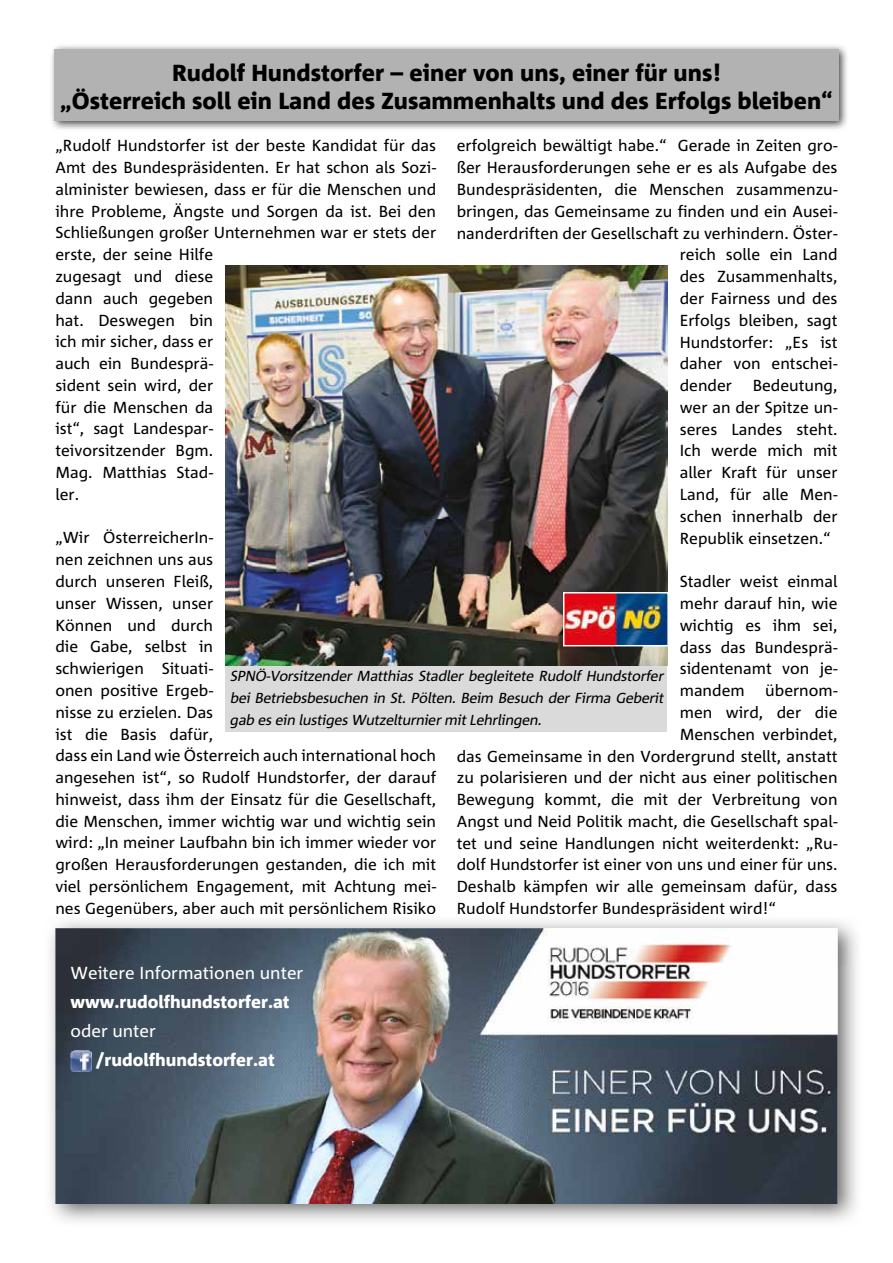
<style>
.page{position:relative;width:893px;height:1263px;background:#fff}
.page>*{position:absolute;margin:0;border:0;box-sizing:border-box;transform-origin:0 0}
.t1{font:800 23.25px/27.9px "Corpid";color:#000;text-align:center}
.t2{font:800 17.4px "Corpid";color:#fff}
.t3{font:17.4px "Corpid";color:#fff}
.t4{font:15.9px/21.8px "Corpid";color:#000}
.t5{font:italic 14.55px/21.8px "Corpid";color:#000;text-align:justify}
</style>
<div class="page">
<div style="left:49px;top:43px;width:801px;height:89px;background:#000;opacity:.75"></div>
<div style="left:54px;top:49px;width:784px;height:72px;background:#b3b2b2"></div>
<div style="left:226px;top:659px;width:441px;height:73px;background:#dadada"></div>
<img style="left:50px;top:917px;width:807px;height:49px">
<img style="left:812px;top:966px;width:45px;height:256px">
<img style="left:106px;top:914px;width:186px;height:3px">
<img style="left:55px;top:928px;width:782px;height:276px">
<img style="left:226px;top:266px;width:441px;height:399px">
<img style="left:70px;top:1051px;width:21px;height:20px">
<img style="left:562px;top:591px;width:106px;height:56px">
<h1 class="t1" style="left:60px;top:60px;width:774px">Rudolf Hundstorfer – einer von uns, einer für uns!<br>„Österreich soll ein Land des Zusammenhalts und des Erfolgs bleiben“</h1>
<p class="t4" style="left:55px;top:135px;width:382px">„Rudolf Hundstorfer ist der beste Kandidat für das<br>Amt des Bundespräsidenten. Er hat schon als Sozi&shy;alminister bewiesen, dass er für die Menschen und ihre Probleme, Ängste und Sorgen da ist. Bei den<br>Schließungen großer Unternehmen war er stets der erste, der seine Hilfe<br>zugesagt und diese<br>dann auch gegeben<br>hat. Deswegen bin<br>ich mir sicher, dass er<br>auch ein Bundesprä-<br>sident sein wird, der<br>für die Menschen da<br>ist“, sagt Landespar-<br>teivorsitzender Bgm.<br>Mag. Matthias Stad-<br>ler.</p>
<p class="t4" style="left:55px;top:527px;width:382px">„Wir ÖsterreicherIn-<br>nen zeichnen uns aus<br>durch unseren Fleiß,<br>unser Wissen, unser<br>Können und durch<br>die Gabe, selbst in<br>schwierigen Situati-<br>onen positive Ergeb-<br>nisse zu erzielen. Das<br>ist die Basis dafür,<br>dass ein Land wie Österreich auch international hoch angesehen ist“, so Rudolf Hundstorfer, der darauf hinweist, dass ihm der Einsatz für die Gesellschaft, die Menschen, immer wichtig war und wichtig sein wird: „In meiner Laufbahn bin ich immer wieder vor großen Herausforderungen gestanden, die ich mit viel persönlichem Engagement, mit Achtung mei&shy;nes Gegenübers, aber auch mit persönlichem Risiko</p>
<p class="t4" style="left:457px;top:135px;width:382px">erfolgreich bewältigt habe.“ Gerade in Zeiten gro-</p>
<p class="t4" style="left:457px;top:157px;width:382px">ßer Herausforderungen sehe er es als Aufgabe des</p>
<p class="t4" style="left:457px;top:179px;width:382px">Bundespräsidenten, die Menschen zusammenzu-</p>
<p class="t4" style="left:457px;top:200px;width:382px">bringen, das Gemeinsame zu finden und ein Ausei-</p>
<p class="t4" style="left:457px;top:222px;width:382px">nanderdriften der Gesellschaft zu verhindern. Öster-</p>
<p class="t4" style="left:680px;top:244px;width:159px">reich solle ein Land</p>
<p class="t4" style="left:680px;top:266px;width:159px">des Zusammenhalts,</p>
<p class="t4" style="left:680px;top:288px;width:159px">der Fairness und des</p>
<p class="t4" style="left:680px;top:309px;width:159px">Erfolgs bleiben, sagt</p>
<p class="t4" style="left:680px;top:331px;width:159px">Hundstorfer: „Es ist</p>
<p class="t4" style="left:680px;top:353px;width:159px">daher von entschei-</p>
<p class="t4" style="left:680px;top:375px;width:54px">dender</p>
<p class="t4" style="left:680px;top:375px;width:159px;text-align:justify;text-indent:73px">Bedeutung, wer an der Spitze un&shy;seres Landes steht.<br>Ich werde mich mit aller Kraft für unser Land, für alle Men&shy;schen innerhalb der Republik einsetzen.“</p>
<p class="t4" style="left:680px;top:571px;width:159px;text-align:justify">Stadler weist einmal mehr darauf hin, wie wichtig es ihm sei, dass das Bundesprä&shy;sidentenamt von je&shy;mandem</p>
<p class="t5" style="left:230px;top:665px;width:438px">SPNÖ-Vorsitzender Matthias Stadler begleitete Rudolf Hundstorfer bei Betriebsbesuchen in St. Pölten. Beim Besuch der Firma Geberit gab es ein lustiges WutzelturniermitLehrlingen.</p>
<p class="t4" style="left:765px;top:680px;width:74px">übernom-</p>
<p class="t4" style="left:680px;top:702px;width:159px">men wird, der die</p>
<p class="t4" style="left:680px;top:723px;width:159px">Menschen verbindet,</p>
<p class="t4" style="left:457px;top:745px;width:382px">das Gemeinsame in den Vordergrund stellt, anstatt</p>
<p class="t4" style="left:457px;top:767px;width:382px">zu polarisieren und der nicht aus einer politischen</p>
<p class="t4" style="left:457px;top:789px;width:382px">Bewegung kommt, die mit der Verbreitung von</p>
<p class="t4" style="left:457px;top:811px;width:382px">Angst und Neid Politik macht, die Gesellschaft spal-</p>
<p class="t4" style="left:457px;top:832px;width:382px">tet und seine Handlungen nicht weiterdenkt: „Ru-</p>
<p class="t4" style="left:457px;top:854px;width:382px">dolf Hundstorfer ist einer von uns und einer für uns.</p>
<p class="t4" style="left:457px;top:876px;width:382px">Deshalb kämpfen wir alle gemeinsam dafür, dass</p>
<p class="t4" style="left:457px;top:898px;width:320px">Rudolf Hundstorfer Bundespräsident wird!“</p>
<p class="t3" style="left:70px;top:963px;width:234px">Weitere Informationen unter</p>
<p class="t2" style="left:70px;top:992px;width:221px">www.rudolfhundstorfer.at</p>
<p class="t3" style="left:70px;top:1021px;width:87px">oder unter</p>
<p class="t2" style="left:96px;top:1050px;width:180px">/rudolfhundstorfer.at</p>
</div>
